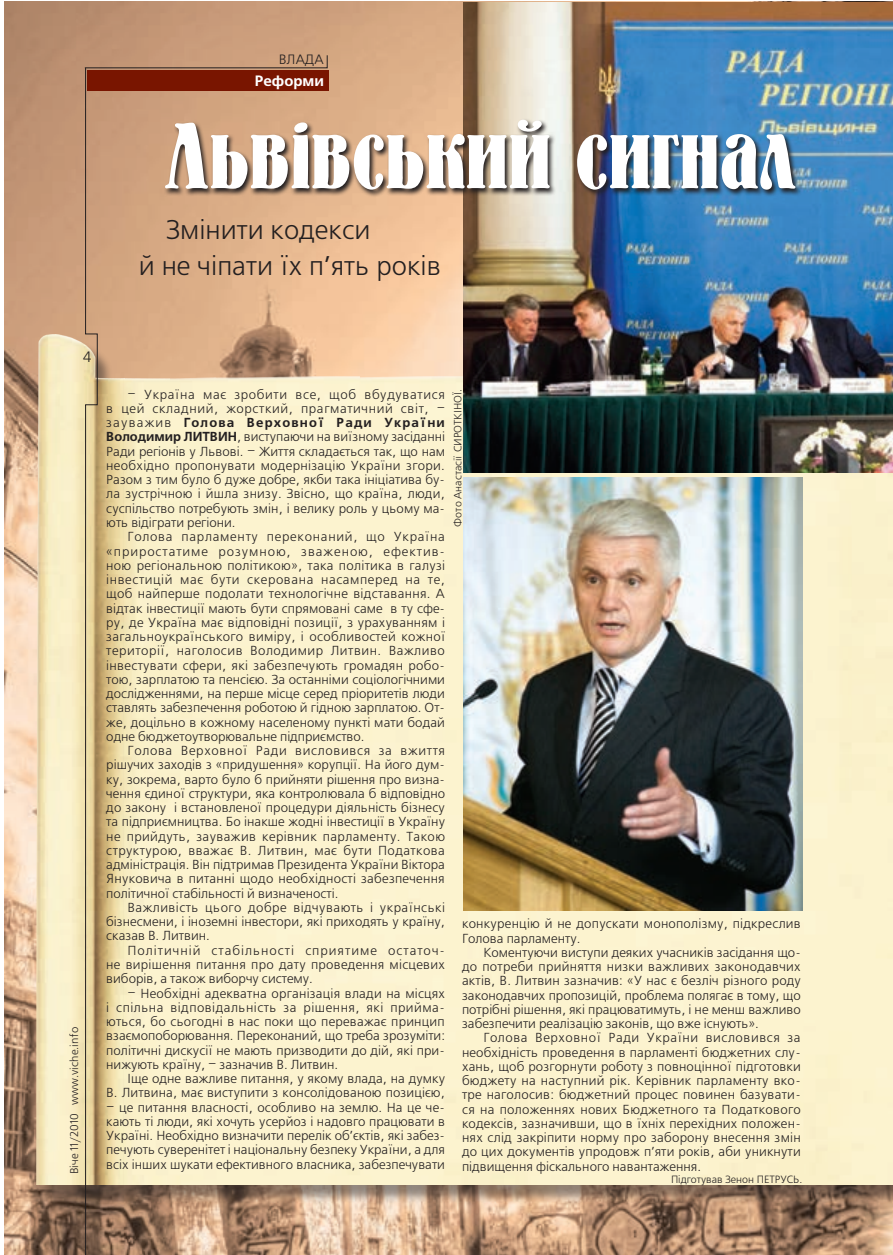
<style>
.page{position:relative;width:893px;height:1255px;background:#fff}
.page>*{position:absolute;margin:0;border:0;box-sizing:border-box;transform-origin:0 0}
.t1{font:27px "Free Set C";color:#231f20}
.rubrica_left{font:700 15px "Free Set C";color:#fff}
.foto{font:15px "Free Set C";color:#231f20}
.rubrica_right{font:13.5px "Free Set C";color:#231f20}
.text_freeset{font:13.05px/14.2px "Free Set C";color:#231f20;text-align:justify}
.t2{font:11.25px "Free Set C";color:#231f20}
.foto-2{font:10.5px "Free Set C";color:#231f20}
.s1{font-weight:700}
</style>
<div class="page">
<img style="left:4px;top:1px;width:889px;height:1253px">
<img style="left:36px;top:334px;width:857px;height:850px">
<img style="left:463px;top:2px;width:430px;height:470px">
<img style="left:463px;top:478px;width:340px;height:432px">
<svg style="left:328px;top:118px;width:565px;height:91px;background:#859bac"></svg>
<img style="left:328px;top:120px;width:565px;height:82px">
<svg style="left:84px;top:55px;width:244px;height:1199px;background:#e5d0ac"></svg>
<p class="rubrica_right" style="left:279px;top:52px;width:46px">ВЛАДА</p>
<p class="rubrica_left" style="left:255px;top:72px;width:71px">Реформи</p>
<p class="t1" style="left:166px;top:215px;width:205px">Змінити кодекси</p>
<p class="t1" style="left:139px;top:251px;width:304px">й не чіпати їх п’ять років</p>
<p class="foto" style="left:83px;top:349px;width:10px">4</p>
<p class="t2" style="left:68px;top:1174px;width:149px;rotate:-90deg">Віче 11/2010 www.viche.info</p>
<p class="text_freeset" style="left:106px;top:387px;width:340px;text-indent:21px">– Україна має зробити все, щоб вбудуватися в цей складний, жорсткий, прагматичний світ, – зауважив <span class="s1">Голова Верховної Ради України Володимир ЛИТВИН</span>, виступаючи на виїзному засіданні Ради регіонів у Львові. – Життя складається так, що нам необхідно пропонувати модернізацію України згори.<br>Разом з тим було б дуже добре, якби така ініціатива бу&shy;ла зустрічною і йшла знизу. Звісно, що країна, люди, суспільство потребують змін, і велику роль у цьому ма&shy;ють відіграти регіони.</p>
<p class="text_freeset" style="left:106px;top:530px;width:340px;text-indent:21px">Голова парламенту переконаний, що Україна «приростатиме розумною, зваженою, ефектив&shy;ною регіональною політикою», така політика в галузі інвестицій має бути скерована насамперед на те, щоб найперше подолати технологічне відставання. А відтак інвестиції мають бути спрямовані саме в ту сфе&shy;ру, де Україна має відповідні позиції, з урахуванням і загальноукраїнського виміру, і особливостей кожної території, наголосив Володимир Литвин. Важливо інвестувати сфери, які забезпечують громадян робо&shy;тою, зарплатою та пенсією. За останніми соціологічними дослідженнями, на перше місце серед пріоритетів люди ставлять забезпечення роботою й гідною зарплатою. От&shy;же, доцільно в кожному населеному пункті мати бодай одне бюджетоутворювальне підприємство.</p>
<p class="text_freeset" style="left:106px;top:744px;width:340px;text-indent:21px">Голова Верховної Ради висловився за вжиття рішучих заходів з «придушення» корупції. На його дум&shy;ку, зокрема, варто було б прийняти рішення про визна&shy;чення єдиної структури, яка контролювала б відповідно до закону і встановленої процедури діяльність бізнесу та підприємництва. Бо інакше жодні інвестиції в Україну не прийдуть, зауважив керівник парламенту. Такою структурою, вважає В. Литвин, має бути Податкова адміністрація. Він підтримав Президента України Віктора Януковича в питанні щодо необхідності забезпечення політичної стабільності й визначеності.</p>
<p class="text_freeset" style="left:106px;top:900px;width:340px;text-indent:21px">Важливість цього добре відчувають і українські бізнесмени, і іноземні інвестори, які приходять у країну, сказав В. Литвин.</p>
<p class="text_freeset" style="left:106px;top:943px;width:340px;text-indent:21px">Політичній стабільності сприятиме остаточ&shy;не вирішення питання про дату проведення місцевих виборів, а також виборчу систему.</p>
<p class="text_freeset" style="left:106px;top:986px;width:340px;text-indent:21px">– Необхідні адекватна організація влади на місцях і спільна відповідальність за рішення, які прийма&shy;ються, бо сьогодні в нас поки що переважає принцип взаємопоборювання. Переконаний, що треба зрозуміти: політичні дискусії не мають призводити до дій, які при&shy;нижують країну, – зазначив В. Литвин.</p>
<p class="text_freeset" style="left:106px;top:1071px;width:340px;text-align:right">Іще одне важливе питання, у якому влада, на думку<br>В. Литвина, має виступити з консолідованою позицією,</p>
<p class="text_freeset" style="left:106px;top:1100px;width:340px">– це питання власності, особливо на землю. На це че&shy;кають ті люди, які хочуть усерйоз і надовго працювати в Україні. Необхідно визначити перелік об’єктів, які забез&shy;печують суверенітет і національну безпеку України, а для всіх інших шукати ефективного власника, забезпечувати</p>
<p class="foto-2" style="left:452px;top:526px;width:139px;rotate:-90deg">Фото Анастасії СИРОТКІНОЇ.</p>
<p class="text_freeset" style="left:462px;top:917px;width:340px">конкуренцію й не допускати монополізму, підкреслив<br>Голова парламенту.</p>
<p class="text_freeset" style="left:462px;top:945px;width:340px;text-indent:21px">Коментуючи виступи деяких учасників засідання що&shy;до потреби прийняття низки важливих законодавчих актів, В. Литвин зазначив: «У нас є безліч різного роду законодавчих пропозицій, проблема полягає в тому, що потрібні рішення, які працюватимуть, і не менш важливо забезпечити реалізацію законів, що вже існують».</p>
<p class="text_freeset" style="left:462px;top:1031px;width:340px;text-indent:21px">Голова Верховної Ради України висловився за необхідність проведення в парламенті бюджетних слу&shy;хань, щоб розгорнути роботу з повноцінної підготовки бюджету на наступний рік. Керівник парламенту вко&shy;тре наголосив: бюджетний процес повинен базувати&shy;ся на положеннях нових Бюджетного та Податкового кодексів, зазначивши, що в їхніх перехідних положен&shy;нях слід закріпити норму про заборону внесення змін до цих документів упродовж п’яти років, аби уникнути підвищення фіскального навантаження.</p>
<p class="foto-2" style="left:671px;top:1173px;width:133px">Підготував Зенон ПЕТРУСЬ.</p>
</div>
